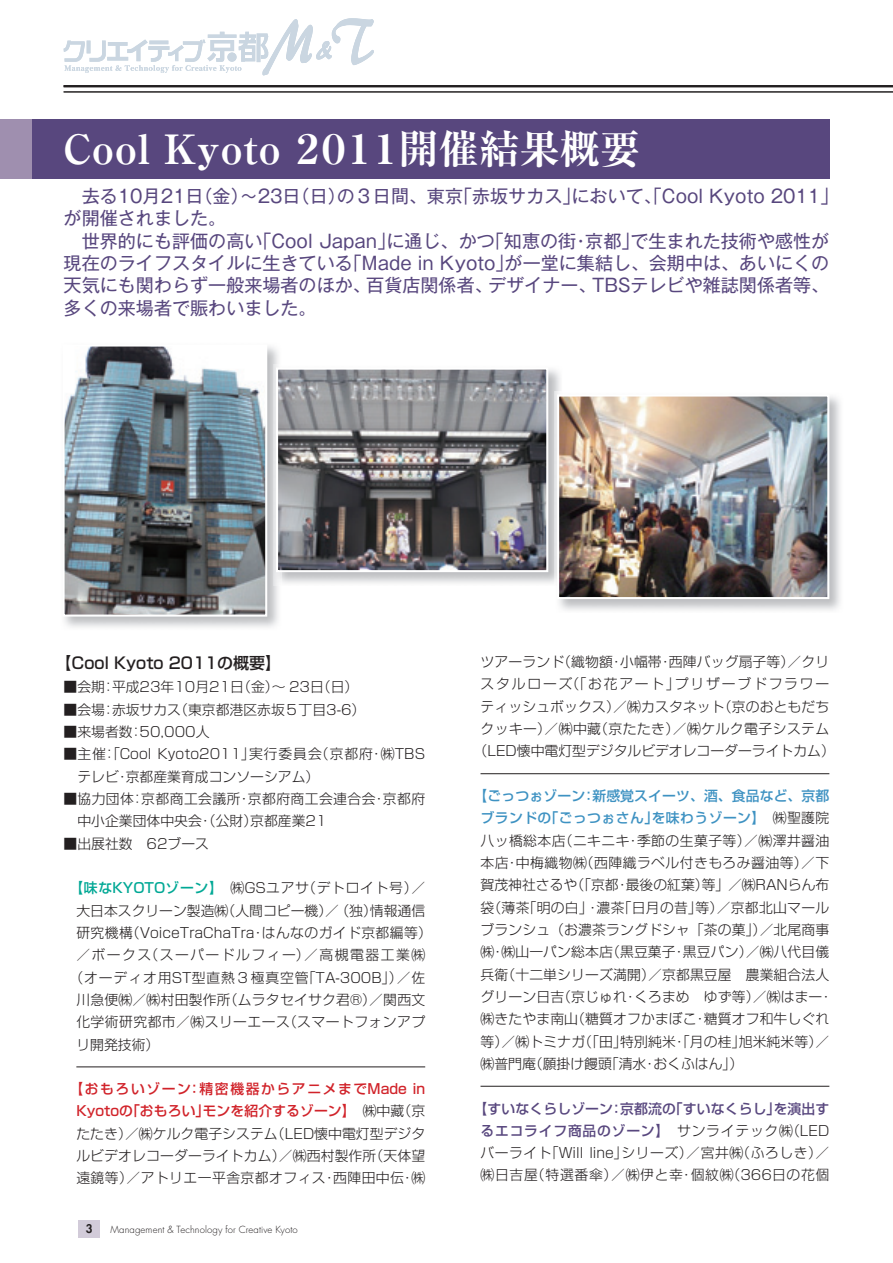
<style>
.page{position:relative;width:893px;height:1263px;background:#fff}
.page>*{position:absolute;margin:0;border:0;box-sizing:border-box;transform-origin:0 0}
.t1{font:40.35px "Ryumin Pr 6 Ex Bold 90 pv RKSJ H";letter-spacing:-.36em;color:#fff}
.t2{font:18px/22.4px "Gothic MB101 Pr 6 Regular 90 pv RKSJ H";color:#58477e}
.t3{font:15.9px "Shin Go Pr 6 Medium 90 pv RKSJ H";color:#231f20}
.t4{font:13.8px/22.4px "Shin Go Pr 6 Light 90 pv RKSJ H";letter-spacing:.01em;color:#231f20}
.t5{font:13.8px/22.4px "Shin Go Pr 6 Light 90 pv RKSJ H";letter-spacing:.03em;color:#231f20}
.t6{font:13.8px/22.4px "Shin Go Pr 6 Light 90 pv RKSJ H";letter-spacing:.04em;color:#231f20}
.t7{font:13.8px/22.4px "Shin Go Pr 6 Medium 90 pv RKSJ H";letter-spacing:.005em;color:#d1232a;text-align:center}
.t8{font:13.8px/22.4px "Shin Go Pr 6 Medium 90 pv RKSJ H";letter-spacing:.01em;color:#58477e;text-align:center}
.t9{font:13.8px/22.4px "Shin Go Pr 6 Medium 90 pv RKSJ H";letter-spacing:.01em;color:#3e92c2;text-align:center}
.t10{font:13.8px "Shin Go Pr 6 Light 90 pv RKSJ H";letter-spacing:.065em;color:#231f20}
.t11{font:13.8px "Shin Go Pr 6 Light 90 pv RKSJ H";letter-spacing:.05em;color:#231f20}
.t12{font:13.8px "Shin Go Pr 6 Light 90 pv RKSJ H";letter-spacing:.105em;color:#231f20}
.t13{font:800 11.7px "Futura";color:#231f20}
.t14{font:300 9.6px "Futura";letter-spacing:.01em;color:#231f20}
.s1{font-family:"Shin Go Pr 6 Medium 90 pv RKSJ H";color:#00a895}
.s2{font-family:"Shin Go Pr 6 Light 90 pv RKSJ H";color:#231f20}
</style>
<div class="page">
<div style="left:78px;top:1220px;width:22px;height:17px;background:#d2cbd9"></div>
<hr style="left:64px;top:92px;width:828px;height:1px;background:#231f20">
<hr style="left:64px;top:85px;width:828px;height:2px;background:#231f20">
<svg style="left:64px;top:18px;width:310px;height:58px"></svg>
<div style="left:0;top:119px;width:829px;height:60px;background:#58477e"></div>
<div style="left:0;top:119px;width:32px;height:60px;background:#9f8faf"></div>
<img style="left:64px;top:346px;width:214px;height:281px">
<img style="left:66px;top:347px;width:198px;height:267px">
<div style="left:63px;top:344px;width:204px;height:273px;border:2px solid #fff"></div>
<img style="left:273px;top:365px;width:287px;height:221px">
<img style="left:279px;top:371px;width:266px;height:198px">
<div style="left:276px;top:368px;width:272px;height:204px;border:2px solid #fff"></div>
<img style="left:559px;top:396px;width:281px;height:214px">
<img style="left:554px;top:392px;width:6px;height:194px">
<img style="left:560px;top:398px;width:266px;height:198px">
<div style="left:557px;top:395px;width:272px;height:204px;border:2px solid #fff"></div>
<hr style="left:76px;top:1067px;width:349px;height:1px;background:#231f20">
<hr style="left:480px;top:773px;width:349px;height:1px;background:#231f20">
<hr style="left:480px;top:1086px;width:349px;height:1px;background:#231f20">
<h1 class="t1" style="left:57px;top:134px;width:585px">Ｃｏｏｌ Ｋｙｏｔｏ ２０１１開催結果概要</h1>
<h2 class="t2" style="left:64px;top:188px;width:776px;text-indent:18px">去る10月21日（金）～23日（日）の３日間、東京「赤坂サカス」において、「Cool Kyoto 2011」が開催されました。</h2>
<h2 class="t2" style="left:64px;top:232px;width:767px;text-align:justify;text-indent:18px">世界的にも評価の高い「Cool Japan」に通じ、かつ「知恵の街・京都」で生まれた技術や感性が現在のライフスタイルに生きている「Made in Kyoto」が一堂に集結し、会期中は、あいにくの天気にも関わらず一般来場者のほか、百貨店関係者、デザイナー、TBSテレビや雑誌関係者等、多くの来場者で賑わいました。</h2>
<p class="t3" style="left:56px;top:657px;width:227px">【Cool Kyoto 2011の概要】</p>
<p class="t4" style="left:64px;top:678px;width:296px">■会期：平成23年10月21日（金）～ 23日（日）</p>
<p class="t4" style="left:64px;top:700px;width:303px">■ 会場：赤坂サカス（東京都港区赤坂５丁目3-6）</p>
<p class="t4" style="left:64px;top:722px;width:147px">■ 来場者数：50,000人</p>
<p class="t4" style="left:77px;top:745px;width:349px;text-indent:-14px">■ 主催：「Cool Kyoto2011」実行委員会（京都府・㈱TBSテレビ・京都産業育成コンソーシアム）</p>
<p class="t5" style="left:77px;top:789px;width:349px;text-indent:-14px">■ 協力団体：京都商工会議所・京都府商工会連合会・京都府中小企業団体中央会・（公財）京都産業21</p>
<p class="t4" style="left:64px;top:834px;width:147px">■出展社数　62ブース</p>
<p class="t11" style="left:69px;top:883px;width:357px"><span class="s1">【味なKYOTOゾーン】</span>㈱GSユアサ（デトロイト号）／</p>
<p class="t4" style="left:76px;top:901px;width:350px">大日本スクリーン製造㈱（人間コピー機）／（独）情報通信</p>
<p class="t4" style="left:76px;top:923px;width:357px">研究機構（VoiceTraChaTra・はんなのガイド京都編等）</p>
<p class="t12" style="left:76px;top:950px;width:350px">／ボークス（スーパードルフィー）／高槻電器工業㈱</p>
<p class="t10" style="left:69px;top:972px;width:357px">（オーディオ用ST型直熱３極真空管「TA-300B」）／佐</p>
<p class="t4" style="left:76px;top:990px;width:350px">川急便㈱／㈱村田製作所（ムラタセイサク君®）／関西文</p>
<p class="t5" style="left:76px;top:1013px;width:350px">化学術研究都市／㈱スリーエース（スマートフォンアプ</p>
<p class="t4" style="left:76px;top:1035px;width:84px">リ開発技術）</p>
<p class="t7" style="left:69px;top:1080px;width:357px">【おもろいゾーン：精密機器からアニメまでMade in<br>Kyotoの「おもろい」モンを紹介するゾーン】<span class="s2">　㈱中藏（京</span></p>
<p class="t4" style="left:76px;top:1124px;width:350px;text-align:justify">たたき）／㈱ケルク電子システム（LED懐中電灯型デジタルビデオレコーダーライトカム）／㈱西村製作所（天体望遠鏡等）／アトリエ一平舎京都オフィス・西陣田中伝・㈱</p>
<p class="t13" style="left:86px;top:1223px;width:8px">3</p>
<p class="t14" style="left:110px;top:1225px;width:189px">Management &amp; Technology for Creative Kyoto</p>
<p class="t4" style="left:473px;top:653px;width:363px;text-align:center">ツアーランド（織物額・小幅帯・西陣バッグ扇子等）／クリスタルローズ（「お花アート」プリザーブドフラワーティッシュボックス）／㈱カスタネット（京のおともだちクッキー）／㈱中藏（京たたき）／㈱ケルク電子システム（LED懐中電灯型デジタルビデオレコーダーライトカム）</p>
<p class="t9" style="left:473px;top:786px;width:357px">【ごっつぉゾーン：新感覚スイーツ、酒、食品など、京都ブランドの「ごっつぉさん」を味わうゾーン】<span class="s2">　㈱聖護院</span></p>
<p class="t4" style="left:480px;top:831px;width:354px">八ッ橋総本店（ニキニキ・季節の生菓子等）／㈱澤井醤油本店・中梅織物㈱（西陣織ラベル付きもろみ醤油等）／下賀茂神社さるや（「京都・最後の紅葉）等」／㈱RANらん布袋（薄茶「明の白」・濃茶「日月の昔」等）／京都北山マールブランシュ（お濃茶ラングドシャ「茶の菓」）／北尾商事㈱・㈱山一パン総本店（黒豆菓子・黒豆パン）／㈱八代目儀兵衛（十二単シリーズ満開）／京都黒豆屋　農業組合法人グリーン日吉（京じゅれ・くろまめ　ゆず等）／㈱はまー・㈱きたやま南山（糖質オフかまぼこ・糖質オフ和牛しぐれ等）／㈱トミナガ（「田」特別純米・「月の桂」旭米純米等）／㈱普門庵（願掛け饅頭「清水・おくふはん」）</p>
<p class="t8" style="left:473px;top:1099px;width:357px">【すいなくらしゾーン：京都流の「すいなくらし」を演出するエコライフ商品のゾーン】<span class="s2">　サンライテック㈱（LED</span></p>
<p class="t6" style="left:480px;top:1144px;width:350px">バーライト「Will line」シリーズ）／宮井㈱（ふろしき）／㈱日吉屋（特選番傘）／㈱伊と幸・個紋㈱（366日の花個</p>
</div>
